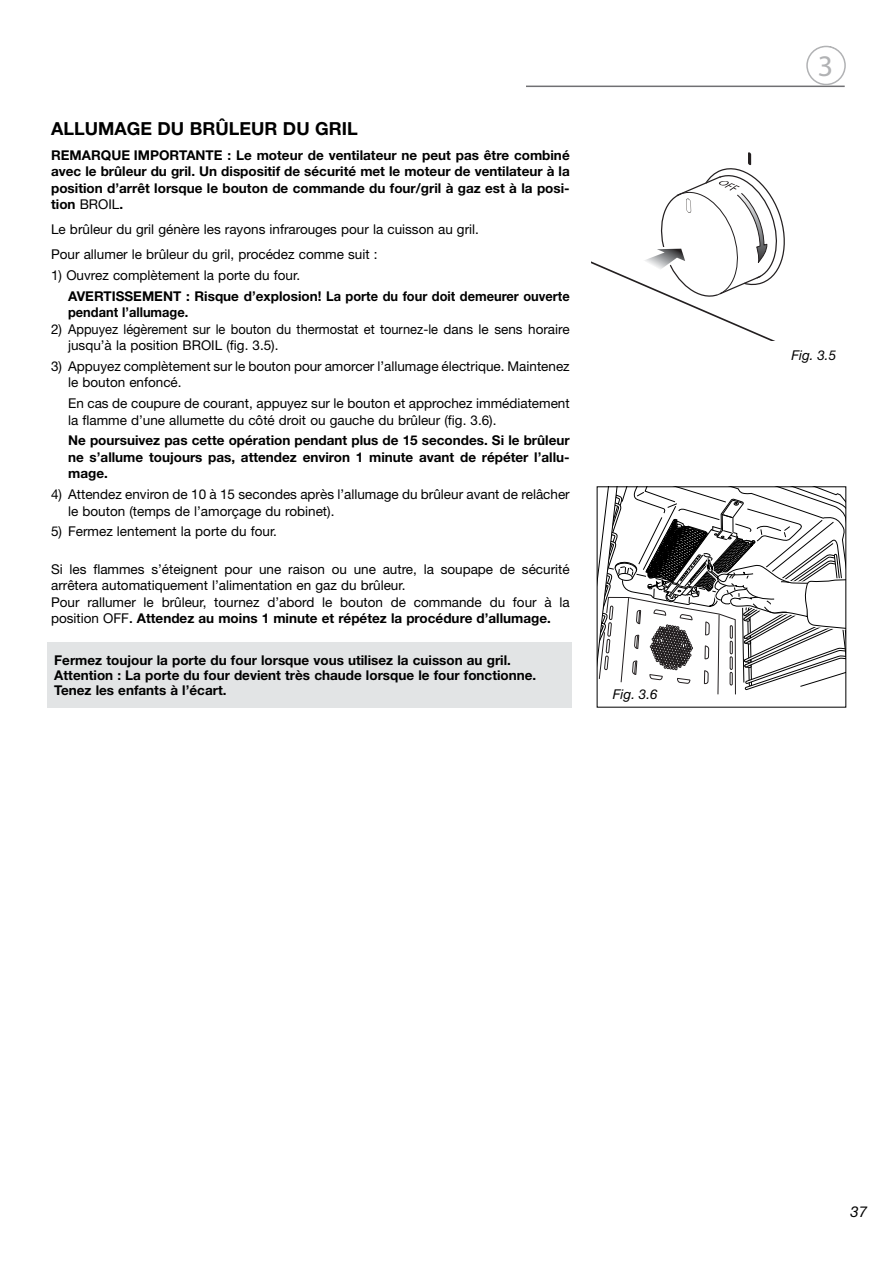
<style>
.page{position:relative;width:893px;height:1263px;background:#fff}
.page>*{position:absolute;margin:0;border:0;box-sizing:border-box;transform-origin:0 0}
.t1{font:30px "Myriad Pro";color:#b1b2b4}
.t2{font:700 18px "Helvetica Neue";color:#000}
.t3{font:italic 15px "Helvetica Neue";color:#000}
.t4{font:13.5px/16.5px "Helvetica Neue";color:#000}
.t5{font:700 13.5px/16.5px "Helvetica Neue";color:#000;text-align:justify}
.t6{font:italic 13.5px "Helvetica Neue";color:#000}
.s1{font-weight:400}
.s2{font-weight:500}
.s3{font-weight:700}
</style>
<div class="page">
<svg style="left:597px;top:488px;width:249px;height:220px"></svg>
<div style="left:602px;top:683px;width:66px;height:20px;background:#fff"></div>
<hr style="left:526px;top:86px;width:319px;height:1px;background:#707073">
<div style="left:806px;top:46px;width:40px;height:39px;border:2px solid #b1b2b4;border-radius:50%"></div>
<svg style="left:591px;top:152px;width:194px;height:188px"></svg>
<div style="left:47px;top:642px;width:524px;height:65px;background:#e2e4e5"></div>
<svg style="left:808px;top:46px;width:37px;height:36px"></svg>
<h2 class="t2" style="left:51px;top:122px;width:308px">ALLUMAGE DU BRÛLEUR DU GRIL</h2>
<p class="t5" style="left:51px;top:148px;width:520px">REMARQUE IMPORTANTE : Le moteur de ventilateur ne peut pas être combiné avec le brûleur du gril. Un dispositif de sécurité met le moteur de ventilateur à la position d’arrêt lorsque le bouton de commande du four/gril à gaz est à la posi&shy;tion <span class="s1">BROIL</span>.</p>
<p class="t4" style="left:51px;top:218px;width:429px;line-height:25px">Le brûleur du gril génère les rayons infrarouges pour la cuisson au gril.<br>Pour allumer le brûleur du gril, procédez comme suit :</p>
<p class="t4" style="left:51px;top:268px;width:250px">1) Ouvrez complètement la porte du four.</p>
<p class="t5" style="left:68px;top:289px;width:503px">AVERTISSEMENT : Risque d’explosion! La porte du four doit demeurer ouverte pendant l’allumage.</p>
<p class="t4" style="left:68px;top:322px;width:503px;text-indent:-17px">2) Appuyez légèrement sur le bouton du thermostat et tournez-le dans le sens horaire jusqu’à la position BROIL (fig. 3.5).</p>
<p class="t4" style="left:68px;top:359px;width:503px;text-indent:-17px">3) Appuyez complètement sur le bouton pour amorcer l’allumage électrique. Maintenez le bouton enfoncé.</p>
<p class="t4" style="left:68px;top:396px;width:503px">En cas de coupure de courant, appuyez sur le bouton et approchez immédiatement la flamme d’une allumette du côté droit ou gauche du brûleur (fig. 3.6).</p>
<p class="t5" style="left:68px;top:434px;width:503px">Ne poursuivez pas cette opération pendant plus de 15 secondes. Si le brûleur ne s’allume toujours pas, attendez environ 1 minute avant de répéter l’allu&shy;mage.</p>
<p class="t4" style="left:68px;top:487px;width:503px;text-indent:-17px">4) Attendez environ de 10 à 15 secondes après l’allumage du brûleur avant de relâcher le bouton (temps de l’amorçage du robinet).</p>
<p class="t4" style="left:51px;top:525px;width:227px">5) Fermez lentement la porte du four.</p>
<p class="t4" style="left:51px;top:562px;width:520px">Si les flammes s’éteignent pour une raison ou une autre, la soupape de sécurité arrêtera automatiquement l’alimentation en gaz du brûleur.<br>Pour rallumer le brûleur, tournez d’abord le bouton de commande du four à la position OFF<span class="s2">.</span> <span class="s3">Attendez au moins 1 minute et répétez la procédure d’allumage.</span></p>
<p class="t5" style="left:54px;top:654px;width:484px;line-height:15px;text-align:left">Fermez toujour la porte du four lorsque vous utilisez la cuisson au gril.<br>Attention : La porte du four devient très chaude lorsque le four fonctionne.<br>Tenez les enfants à l’écart.</p>
<p class="t6" style="left:613px;top:689px;width:46px">Fig. 3.6</p>
<h1 class="t1" style="left:818px;top:54px;width:17px">3</h1>
<p class="t6" style="left:791px;top:351px;width:46px">Fig. 3.5</p>
<p class="t3" style="left:850px;top:1206px;width:18px">37</p>
</div>
